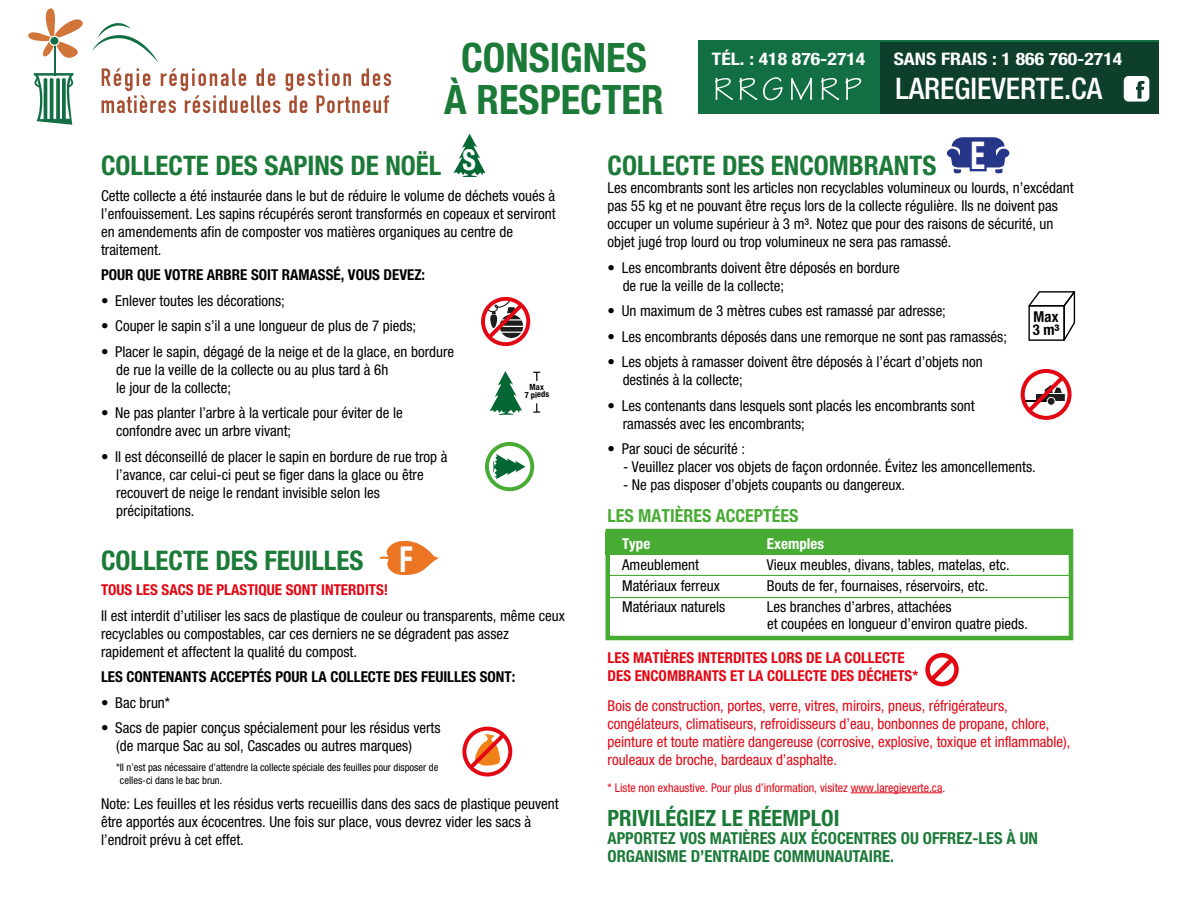
<style>
.page{position:relative;width:1188px;height:918px;background:#fff}
.page>*{position:absolute;margin:0;border:0;box-sizing:border-box;transform-origin:0 0}
.t1{font:700 condensed 40.5px "Helvetica Neue";color:#1c7a38}
.t2{font:700 condensed 38.4px "Helvetica Neue";color:#fff;scale:.79 1}
.t3{font:700 condensed 35.85px "Helvetica Neue";color:#fff;scale:.79 1}
.t4{font:500 condensed 29.7px "Helvetica Neue";color:#fff}
.t5{font:700 condensed 28.8px "Helvetica Neue";color:#fff;scale:.9 1}
.t6{font:700 condensed 27px "Helvetica Neue";color:#1c7a38}
.t7{font:700 condensed 22.5px "Helvetica Neue";color:#1c7a38}
.t8{font:700 condensed 18px "Helvetica Neue";color:#48ac34}
.t9{font:700 condensed 17.25px "Helvetica Neue";color:#fff;scale:1.14 1}
.t10{font:700 condensed 16.5px/18px "Helvetica Neue";color:#1c7a38}
.t11{font:condensed 15px/18px "Helvetica Neue";color:#010101}
.t12{font:condensed 15px/18px "Helvetica Neue";color:#e30613}
.t13{font:700 condensed 15px "Helvetica Neue";color:#010101}
.t14{font:700 condensed 15px/18px "Helvetica Neue";color:#e30613}
.t15{font:700 condensed 15px "Helvetica Neue";color:#fff}
.t16{font:700 condensed 14.85px/12.8px "Helvetica Neue";color:#010101}
.t17{font:condensed 12px "Helvetica Neue";color:#e30613}
.t18{font:condensed 10.5px/12.6px "Helvetica Neue";color:#010101}
.t19{font:700 condensed 8.55px/7.4px "Helvetica Neue";color:#010101;text-align:center}
.s1{font-weight:700;color:#e30613}
</style>
<div class="page">
<div style="left:605px;top:532px;width:466px;height:23px;background:#48ac34"></div>
<hr style="left:851px;top:793px;width:91px;height:1px;background:#e30613">
<svg style="left:453px;top:134px;width:32px;height:43px"></svg>
<svg style="left:490px;top:371px;width:32px;height:44px"></svg>
<svg style="left:493px;top:454px;width:33px;height:25px"></svg>
<svg style="left:947px;top:137px;width:63px;height:37px"></svg>
<svg style="left:379px;top:541px;width:60px;height:34px"></svg>
<div style="left:481px;top:297px;width:49px;height:49px;border:4px solid #e30613;border-radius:50%"></div>
<svg style="left:485px;top:297px;width:42px;height:45px"></svg>
<div style="left:1021px;top:369px;width:51px;height:51px;border:4px solid #e30613;border-radius:50%"></div>
<svg style="left:1024px;top:372px;width:44px;height:44px"></svg>
<div style="left:485px;top:442px;width:49px;height:49px;border:4px solid #48ac34;border-radius:50%"></div>
<svg style="left:533px;top:403px;width:7px;height:10px"></svg>
<svg style="left:533px;top:372px;width:7px;height:9px"></svg>
<div style="left:462px;top:727px;width:50px;height:50px;border:4px solid #e30613;border-radius:50%"></div>
<svg style="left:466px;top:730px;width:43px;height:42px"></svg>
<div style="left:925px;top:653px;width:34px;height:33px;border:4px solid #e30613;border-radius:50%"></div>
<svg style="left:926px;top:653px;width:32px;height:33px"></svg>
<svg style="left:1028px;top:291px;width:48px;height:50px"></svg>
<div style="left:605px;top:529px;width:468px;height:111px;border:4px solid #48ac34"></div>
<div style="left:699px;top:41px;width:460px;height:73px;background:#126f44"></div>
<div style="left:880px;top:42px;width:279px;height:72px;background:#0d3f2b"></div>
<svg style="left:715px;top:78px;width:18px;height:22px"></svg>
<svg style="left:739px;top:78px;width:18px;height:22px"></svg>
<svg style="left:763px;top:77px;width:20px;height:23px"></svg>
<svg style="left:791px;top:78px;width:21px;height:22px"></svg>
<svg style="left:821px;top:78px;width:18px;height:22px"></svg>
<svg style="left:845px;top:78px;width:16px;height:22px"></svg>
<svg style="left:1124px;top:76px;width:25px;height:26px"></svg>
<svg style="left:286px;top:68px;width:105px;height:45px"></svg>
<svg style="left:28px;top:8px;width:252px;height:117px"></svg>
<hr style="left:609px;top:575px;width:462px;height:1px;background:#48ac34">
<hr style="left:609px;top:597px;width:462px;height:1px;background:#48ac34">
<p class="t1" style="left:461px;top:33px;width:187px">CONSIGNES</p>
<p class="t9" style="left:712px;top:48px;width:136px">TÉL. : 418 876-2714</p>
<p class="t9" style="left:894px;top:48px;width:202px">SANS FRAIS : 1 866 760-2714</p>
<p class="t1" style="left:444px;top:75px;width:221px">À RESPECTER</p>
<p class="t4" style="left:896px;top:71px;width:208px">LAREGIEVERTE.CA</p>
<p class="t5" style="left:463px;top:142px;width:16px">S</p>
<p class="t2" style="left:970px;top:132px;width:20px">E</p>
<p class="t6" style="left:101px;top:149px;width:342px">COLLECTE DES SAPINS DE NOËL</p>
<p class="t11" style="left:101px;top:186px;width:456px">Cette collecte a été instaurée dans le but de réduire le volume de déchets voués à l’enfouissement. Les sapins récupérés seront transformés en copeaux et serviront en amendements afin de composter vos matières organiques au centre de traitement.</p>
<p class="t13" style="left:101px;top:266px;width:326px">POUR QUE VOTRE ARBRE SOIT RAMASSÉ, VOUS DEVEZ:</p>
<p class="t11" style="left:101px;top:291px;width:185px">• Enlever toutes les décorations;</p>
<p class="t11" style="left:101px;top:317px;width:317px">• Couper le sapin s’il a une longueur de plus de 7 pieds;</p>
<p class="t11" style="left:116px;top:342px;width:339px;text-indent:-15px">• Placer le sapin, dégagé de la neige et de la glace, en bordure de rue la veille de la collecte ou au plus tard à 6h<br>le jour de la collecte;</p>
<p class="t11" style="left:116px;top:404px;width:288px;text-indent:-15px">• Ne pas planter l’arbre à la verticale pour éviter de le confondre avec un arbre vivant;</p>
<p class="t11" style="left:116px;top:447px;width:333px;text-indent:-15px">• Il est déconseillé de placer le sapin en bordure de rue trop à l’avance, car celui-ci peut se figer dans la glace ou être recouvert de neige le rendant invisible selon les précipitations.</p>
<p class="t6" style="left:101px;top:544px;width:264px">COLLECTE DES FEUILLES</p>
<p class="t11" style="left:101px;top:577px;width:465px;line-height:25.5px"><span class="s1">TOUS LES SACS DE PLASTIQUE SONT INTERDITS!<br></span>Il est interdit d’utiliser les sacs de plastique de couleur ou transparents, même ceux</p>
<p class="t11" style="left:101px;top:624px;width:409px">recyclables ou compostables, car ces derniers ne se dégradent pas assez rapidement et affectent la qualité du compost.</p>
<p class="t13" style="left:101px;top:668px;width:416px">LES CONTENANTS ACCEPTÉS POUR LA COLLECTE DES FEUILLES SONT:</p>
<p class="t11" style="left:101px;top:693px;width:71px">• Bac brun*</p>
<p class="t11" style="left:116px;top:719px;width:326px;text-indent:-15px">• Sacs de papier conçus spécialement pour les résidus verts (de marque Sac au sol, Cascades ou autres marques)</p>
<p class="t18" style="left:120px;top:761px;width:320px;text-indent:-4px">*Il n’est pas nécessaire d’attendre la collecte spéciale des feuilles pour disposer de celles-ci dans le bac brun.</p>
<p class="t11" style="left:101px;top:795px;width:459px">Note: Les feuilles et les résidus verts recueillis dans des sacs de plastique peuvent être apportés aux écocentres. Une fois sur place, vous devrez vider les sacs à l’endroit prévu à cet effet.</p>
<p class="t6" style="left:608px;top:149px;width:330px">COLLECTE DES ENCOMBRANTS</p>
<p class="t11" style="left:608px;top:179px;width:468px">Les encombrants sont les articles non recyclables volumineux ou lourds, n’excédant pas 55 kg et ne pouvant être reçus lors de la collecte régulière. Ils ne doivent pas occuper un volume supérieur à 3 m³. Notez que pour des raisons de sécurité, un objet jugé trop lourd ou trop volumineux ne sera pas ramassé.</p>
<p class="t11" style="left:623px;top:258px;width:279px;text-indent:-15px">• Les encombrants doivent être déposés en bordure de rue la veille de la collecte;</p>
<p class="t11" style="left:608px;top:302px;width:340px">• Un maximum de 3 mètres cubes est ramassé par adresse;</p>
<p class="t11" style="left:608px;top:327px;width:401px">• Les encombrants déposés dans une remorque ne sont pas ramassés;</p>
<p class="t11" style="left:623px;top:353px;width:362px;text-indent:-15px">• Les objets à ramasser doivent être déposés à l’écart d’objets non destinés à la collecte;</p>
<p class="t11" style="left:623px;top:396px;width:353px;text-indent:-15px">• Les contenants dans lesquels sont placés les encombrants sont ramassés avec les encombrants;</p>
<p class="t11" style="left:608px;top:440px;width:139px">• Par souci de sécurité :</p>
<p class="t11" style="left:623px;top:458px;width:414px">- Veuillez placer vos objets de façon ordonnée. Évitez les amoncellements.</p>
<p class="t11" style="left:623px;top:476px;width:283px">- Ne pas disposer d’objets coupants ou dangereux.</p>
<p class="t8" style="left:608px;top:505px;width:192px">LES MATIÈRES ACCEPTÉES</p>
<p class="t15" style="left:622px;top:535px;width:30px">Type</p>
<p class="t15" style="left:767px;top:535px;width:59px">Exemples</p>
<p class="t11" style="left:622px;top:556px;width:78px">Ameublement</p>
<p class="t11" style="left:767px;top:556px;width:244px">Vieux meubles, divans, tables, matelas, etc.</p>
<p class="t11" style="left:622px;top:577px;width:99px">Matériaux ferreux</p>
<p class="t11" style="left:767px;top:577px;width:223px">Bouts de fer, fournaises, réservoirs, etc.</p>
<p class="t11" style="left:622px;top:598px;width:105px">Matériaux naturels</p>
<p class="t11" style="left:767px;top:599px;width:263px;line-height:16.5px">Les branches d’arbres, attachées<br>et coupées en longueur d’environ quatre pieds.</p>
<p class="t14" style="left:608px;top:649px;width:312px">LES MATIÈRES INTERDITES LORS DE LA COLLECTE<br>DES ENCOMBRANTS ET LA COLLECTE DES DÉCHETS*</p>
<p class="t12" style="left:608px;top:697px;width:464px">Bois de construction, portes, verre, vitres, miroirs, pneus, réfrigérateurs, congélateurs, climatiseurs, refroidisseurs d’eau, bonbonnes de propane, chlore, peinture et toute matière dangereuse (corrosive, explosive, toxique et inflammable), rouleaux de broche, bardeaux d’asphalte.</p>
<p class="t17" style="left:608px;top:780px;width:339px">* Liste non exhaustive. Pour plus d’information, visitez www.laregieverte.ca.</p>
<p class="t7" style="left:608px;top:805px;width:233px">PRIVILÉGIEZ LE RÉEMPLOI</p>
<p class="t10" style="left:608px;top:829px;width:432px">APPORTEZ VOS MATIÈRES AUX ÉCOCENTRES OU OFFREZ-LES À UN<br>ORGANISME D’ENTRAIDE COMMUNAUTAIRE.</p>
<p class="t16" style="left:1033px;top:311px;width:28px;rotate:-1deg">Max<br>3 m³</p>
<p class="t19" style="left:525px;top:384px;width:26px;rotate:-1deg">Max<br>7 pieds</p>
<p class="t3" style="left:399px;top:537px;width:18px">F</p>
</div>
